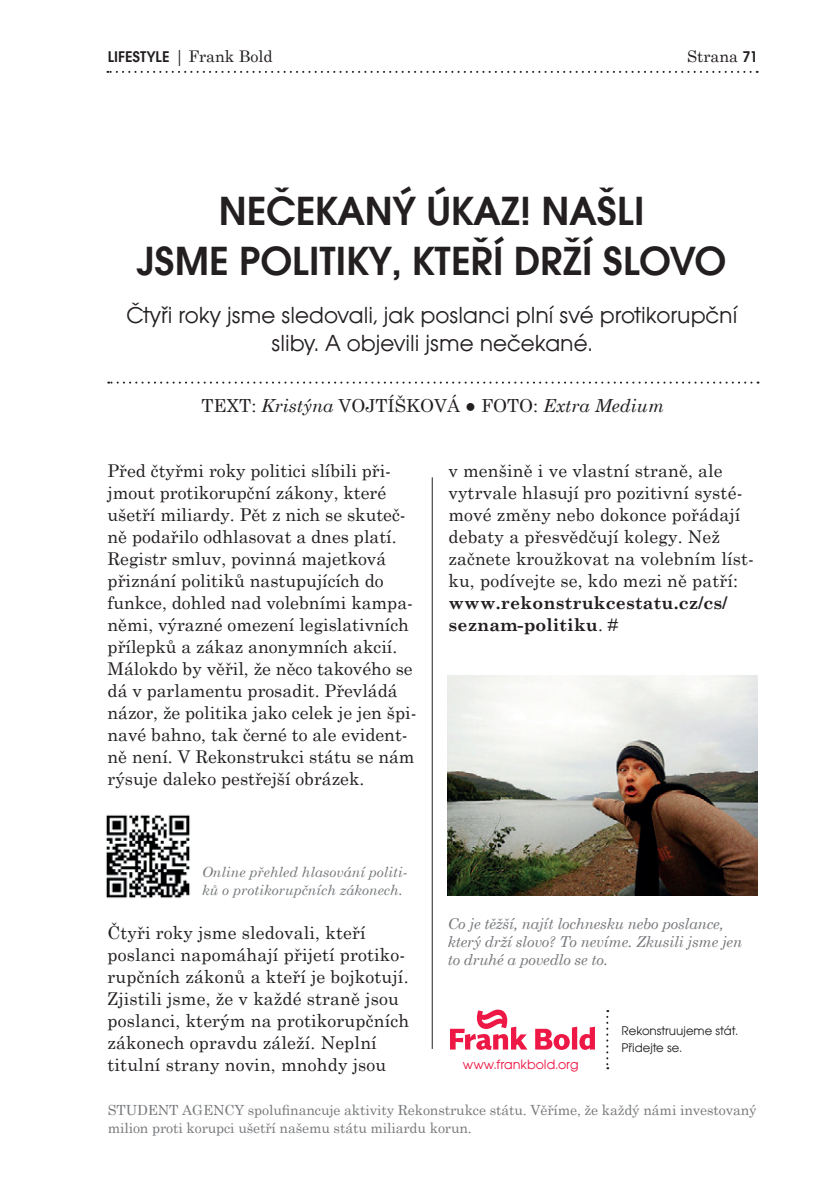
<style>
.page{position:relative;width:823px;height:1191px;background:#fff}
.page>*{position:absolute;margin:0;border:0;box-sizing:border-box;transform-origin:0 0}
.t1{font:600 42px/50.4px "Avant Garde Gothic Itc TEE";color:#231f20;text-align:center}
.t2{font:24px/28px "Avant Garde Gothic Itc TEE";color:#231f20;text-align:center}
.t3{font:18px "Century Schoolbook";color:#231f20}
.t4{font:17.6px/22px "Century Schoolbook";color:#231f20}
.t5{font:700 17.6px/22px "Century Schoolbook";letter-spacing:.01em;color:#231f20}
.t6{font:600 16px "Avant Garde Gothic Itc TEE";color:#231f20}
.t7{font:16px "Century Schoolbook";color:#231f20}
.t8{font:italic 15px/18px "Century Schoolbook";letter-spacing:-.015em;color:#76787b}
.t9{font:14px/18px "Century Schoolbook";letter-spacing:-.01em;color:#76787b}
.t10{font:italic 14px/18px "Century Schoolbook";color:#76787b}
.t11{font:14px "Avant Garde Gothic Itc TEE";color:#ed1845}
.t12{font:13px/17px "Avant Garde Gothic Itc TEE";color:#231f20}
.s1{font-family:"Minion Pro";font-weight:400}
.s2{font-family:"Century Schoolbook";font-weight:400}
.s3{font-family:"Avant Garde Gothic Itc TEE";font-weight:600}
.s4{font-style:italic}
.s5{font-weight:400}
.s6{font-weight:400;font-size:18px}
</style>
<div class="page">
<svg style="left:107px;top:71px;width:643px;height:2px"></svg>
<hr style="left:431px;top:477px;width:1px;height:572px;background:#231f20">
<img style="left:447px;top:675px;width:310px;height:220px">
<svg style="left:108px;top:381px;width:643px;height:2px"></svg>
<img style="left:106px;top:815px;width:84px;height:83px">
<svg style="left:535px;top:1026px;width:59px;height:23px"></svg>
<svg style="left:450px;top:1009px;width:77px;height:41px"></svg>
<svg style="left:606px;top:1010px;width:2px;height:59px"></svg>
<p class="t6" style="left:108px;top:48px;width:166px">LIFESTYLE <span class="s1">|</span> <span class="s2">Frank Bold</span></p>
<p class="t7" style="left:686px;top:43px;width:72px">Strana <span class="s3">71</span></p>
<h1 class="t1" style="left:137px;top:186px;width:590px">NEČEKANÝ ÚKAZ! NAŠLI<br>JSME POLITIKY, KTEŘÍ DRŽÍ SLOVO</h1>
<h2 class="t2" style="left:126px;top:301px;width:612px">Čtyři roky jsme sledovali, jak poslanci plní své protikorupční sliby. A objevili jsme nečekané.</h2>
<p class="t3" style="left:201px;top:390px;width:463px">TEXT: <span class="s4">Kristýna</span> Vojtíšková ● FOTO: <span class="s4">Extra Medium</span></p>
<p class="t4" style="left:107px;top:458px;width:310px">Před čtyřmi roky politici slíbili při&shy;jmout protikorupční zákony, které ušetří miliardy. Pět z nich se skuteč&shy;ně podařilo odhlasovat a dnes platí.<br>Registr smluv, povinná majetková přiznání politiků nastupujících do funkce, dohled nad volebními kampa&shy;němi, výrazné omezení legislativních přílepků a zákaz anonymních akcií.<br>Málokdo by věřil, že něco takového se dá v parlamentu prosadit. Převládá názor, že politika jako celek je jen špi&shy;navé bahno, tak černé to ale evident&shy;ně není. V Rekonstrukci státu se nám rýsuje daleko pestřejší obrázek.</p>
<p class="t10" style="left:202px;top:862px;width:207px">Online přehled hlasování politi&shy;ků o protikorupčních zákonech.</p>
<p class="t4" style="left:107px;top:920px;width:303px">Čtyři roky jsme sledovali, kteří poslanci napomáhají přijetí protiko&shy;rupčních zákonů a kteří je bojkotují.<br>Zjistili jsme, že v každé straně jsou poslanci, kterým na protikorupčních zákonech opravdu záleží. Neplní titulní strany novin, mnohdy jsou</p>
<p class="t4" style="left:448px;top:458px;width:307px">v menšině i ve vlastní straně, ale vytrvale hlasují pro pozitivní systé&shy;mové změny nebo dokonce pořádají debaty a přesvědčují kolegy. Než začnete kroužkovat na volebním líst&shy;ku, podívejte se, kdo mezi ně patří:</p>
<p class="t5" style="left:448px;top:590px;width:280px">www.rekonstrukcestatu.cz/cs/ seznam-politiku<span class="s5">.</span> <span class="s6">#</span></p>
<p class="t8" style="left:447px;top:914px;width:296px">Co je těžší, najít lochnesku nebo poslance, který drží slovo? To nevíme. Zkusili jsme jen to druhé a povedlo se to.</p>
<p class="t11" style="left:462px;top:1056px;width:117px">www.frankbold.org</p>
<p class="t12" style="left:621px;top:1022px;width:118px">Rekonstruujeme stát.<br>Přidejte se.</p>
<p class="t9" style="left:108px;top:1100px;width:650px">STUDENT AGENCY spolufinancuje aktivity Rekonstrukce státu. Věříme, že každý námi investovaný milion proti korupci ušetří našemu státu miliardu korun.</p>
</div>
